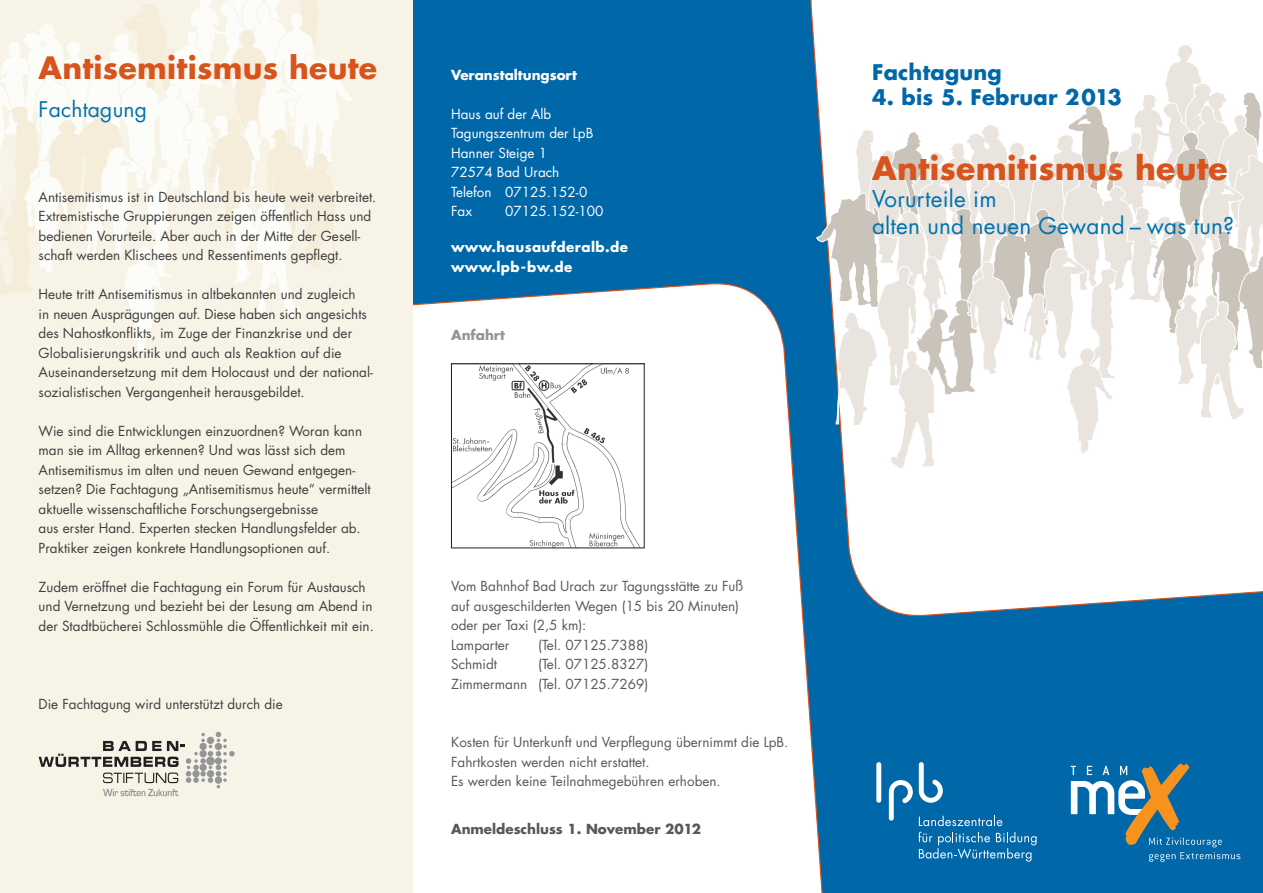
<style>
.page{position:relative;width:1263px;height:893px;background:#fff}
.page>*{position:absolute;margin:0;border:0;box-sizing:border-box;transform-origin:0 0}
.t1{font:700 31.5px "Futura";letter-spacing:.01em;color:#d9531c}
.t2{font:700 30px "Futura";letter-spacing:.01em;color:#d9531c}
.t3{font:22.5px/27px "Futura";letter-spacing:.01em;color:#0072b0}
.t4{font:700 21px "Futura";letter-spacing:.01em;color:#0068a9}
.t5{font:21px "Futura";letter-spacing:.01em;color:#0072b0}
.t6{font:13.5px/19.5px "Futura";color:#3e3e3f}
.t7{font:13.5px/19.5px "Futura";color:#57585a}
.t8{font:13.5px/19.5px "Futura";color:#fff}
.t9{font:700 13.5px/19.5px "Futura";letter-spacing:.03em;color:#fff}
.t10{font:700 13.5px "Futura";color:#57585a}
.t11{font:700 13.5px "Futura";color:#fff}
.t12{font:700 13.5px "Futura";color:#939598}
</style>
<div class="page">
<div style="left:816px;top:0;width:447px;height:893px;background:#0068a9"></div>
<div style="left:413px;top:0;width:425px;height:893px;background:#0068a9"></div>
<div style="left:413px;top:283px;width:410px;height:610px;background:#fff"></div>
<div style="left:0;top:0;width:413px;height:893px;background:#f8f3e7"></div>
<svg style="left:806px;top:0;width:457px;height:620px"></svg>
<svg style="left:918px;top:832px;width:118px;height:30px"></svg>
<svg style="left:876px;top:762px;width:126px;height:64px"></svg>
<svg style="left:816px;top:43px;width:447px;height:427px;background:#ebebea"></svg>
<svg style="left:1071px;top:763px;width:169px;height:99px"></svg>
<svg style="left:0;top:0;width:353px;height:351px"></svg>
<img style="left:453px;top:365px;width:189px;height:181px">
<div style="left:451px;top:363px;width:193px;height:185px;border:1px solid #231f20"></div>
<svg style="left:39px;top:732px;width:196px;height:64px"></svg>
<h2 class="t2" style="left:39px;top:47px;width:340px">Antisemitismus heute</h2>
<h3 class="t5" style="left:39px;top:95px;width:110px">Fachtagung</h3>
<p class="t6" style="left:39px;top:187px;width:339px">Antisemitismus ist in Deutschland bis heute weit verbreitet.<br>Extremistische Gruppierungen zeigen öffentlich Hass und bedienen Vorurteile. Aber auch in der Mitte der Gesell&shy;schaft werden Klischees und Ressentiments gepflegt.</p>
<p class="t6" style="left:39px;top:284px;width:336px">Heute tritt Antisemitismus in altbekannten und zugleich<br>in neuen Ausprägungen auf. Diese haben sich angesichts des Nahostkonflikts, im Zuge der Finanzkrise und der Globalisierungskritik und auch als Reaktion auf die Auseinandersetzung mit dem Holocaust und der national&shy;sozialistischen Vergangenheit herausgebildet.</p>
<p class="t6" style="left:39px;top:421px;width:334px">Wie sind die Entwicklungen einzuordnen? Woran kann man sie im Alltag erkennen? Und was lässt sich dem Antisemitismus im alten und neuen Gewand entgegen&shy;setzen? Die Fachtagung „Antisemitismus heute“ vermittelt aktuelle wissenschaftliche Forschungsergebnisse<br>aus erster Hand. Experten stecken Handlungsfelder ab.<br>Praktiker zeigen konkrete Handlungsoptionen auf.</p>
<p class="t6" style="left:39px;top:577px;width:337px">Zudem eröffnet die Fachtagung ein Forum für Austausch und Vernetzung und bezieht bei der Lesung am Abend in der Stadtbücherei Schlossmühle die Öffentlichkeit mit ein.</p>
<p class="t6" style="left:39px;top:694px;width:246px">Die Fachtagung wird unterstützt durch die</p>
<p class="t11" style="left:451px;top:65px;width:127px">Veranstaltungsort</p>
<p class="t8" style="left:451px;top:104px;width:144px">Haus auf der Alb<br>Tagungszentrum der LpB<br>Hanner Steige 1<br>72574 Bad Urach<br>Telefon 07125.152-0<br>Fax</p>
<p class="t8" style="left:505px;top:201px;width:100px">07125.152-100</p>
<p class="t9" style="left:451px;top:237px;width:178px">www.hausaufderalb.de www.lpb-bw.de</p>
<p class="t12" style="left:451px;top:326px;width:56px">Anfahrt</p>
<p class="t7" style="left:451px;top:576px;width:294px">Vom Bahnhof Bad Urach zur Tagungsstätte zu Fuß auf ausgeschilderten Wegen (15 bis 20 Minuten) oder per Taxi (2,5 km):<br>Lamparter</p>
<p class="t7" style="left:538px;top:635px;width:112px">(Tel. 07125.7388)</p>
<p class="t7" style="left:451px;top:654px;width:199px;text-align:right">(Tel. 07125.8327)<br>Zimmermann (Tel. 07125.7269)</p>
<p class="t7" style="left:451px;top:654px;width:48px">Schmidt</p>
<p class="t7" style="left:451px;top:732px;width:339px">Kosten für Unterkunft und Verpflegung übernimmt die LpB.<br>Fahrtkosten werden nicht erstattet.<br>Es werden keine Teilnahmegebühren erhoben.</p>
<p class="t10" style="left:451px;top:819px;width:251px">Anmeldeschluss 1. November 2012</p>
<h3 class="t4" style="left:872px;top:57px;width:131px">Fachtagung</h3>
<h3 class="t4" style="left:872px;top:82px;width:251px">4. bis 5. Februar 2013</h3>
<h1 class="t1" style="left:872px;top:147px;width:357px">Antisemitismus heute</h1>
<h3 class="t3" style="left:872px;top:185px;width:364px">Vorurteile im<br>alten und neuen Gewand – was tun?</h3>
</div>
